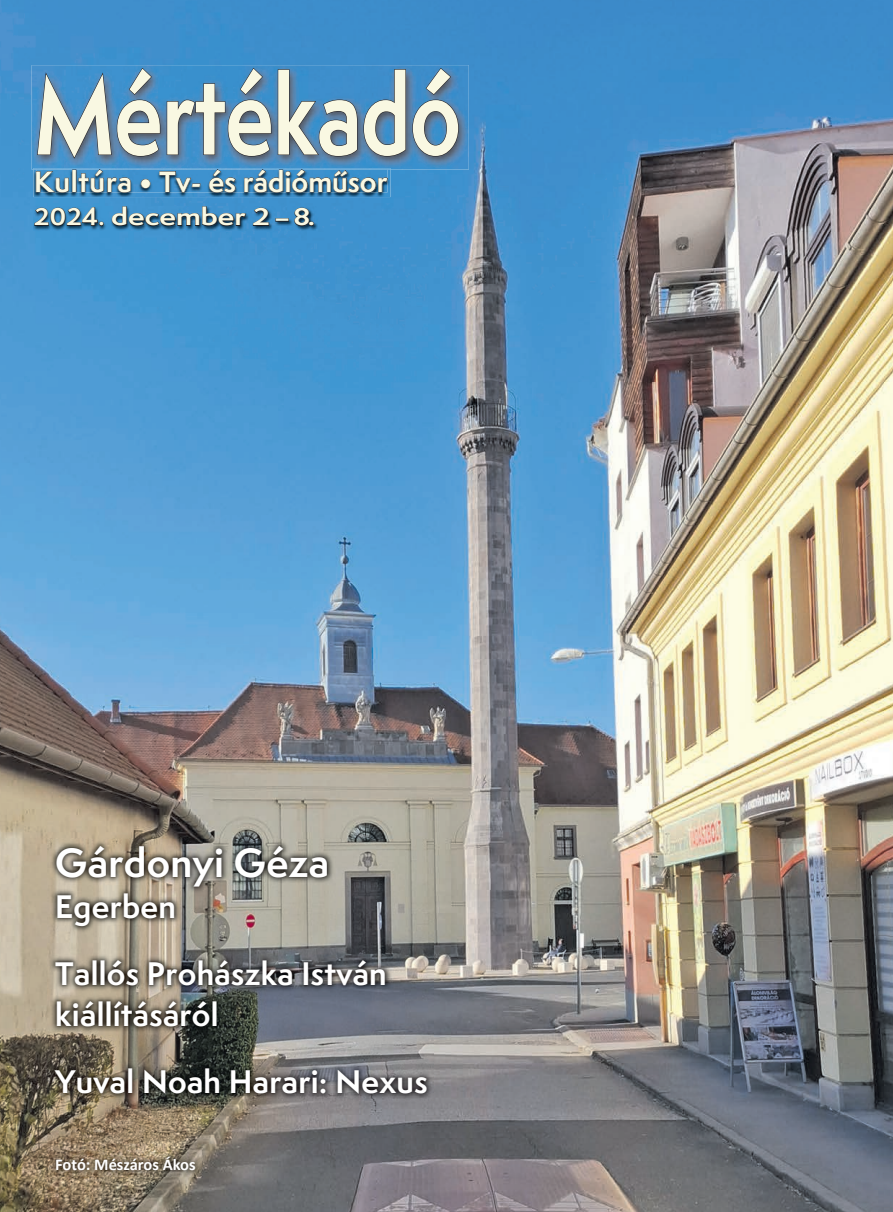
<style>
.page{position:relative;width:893px;height:1212px;background:#fff}
.page>*{position:absolute;margin:0;border:0;box-sizing:border-box;transform-origin:0 0}
.t1{font:700 103.5px "Semplicita Pro";letter-spacing:-.005em;color:#f9f8e2;scale:.79 1}
.t2{font:700 37.5px "Semplicita Pro";letter-spacing:.01em;color:#fff}
.t3{font:700 30px/40.5px "Semplicita Pro";letter-spacing:.01em;color:#fff}
.t4{font:700 27px "Semplicita Pro";letter-spacing:.015em;color:#f9f8e2}
.t5{font:700 22.5px "Semplicita Pro";color:#f9f8e2;scale:1.1 1}
.t6{font:700 16.5px "Calibri";color:#fff}
</style>
<div class="page">
<img style="left:0;top:0;width:893px;height:1212px">
<img style="left:33px;top:170px;width:357px;height:27px">
<svg style="left:36px;top:170px;width:352px;height:23px;background:#336a91"></svg>
<img style="left:33px;top:207px;width:285px;height:23px">
<svg style="left:34px;top:207px;width:70px;height:20px"></svg>
<svg style="left:111px;top:206px;width:136px;height:20px;background:#2c6086"></svg>
<svg style="left:253px;top:207px;width:16px;height:19px"></svg>
<div style="left:275px;top:218px;width:14px;height:4px;border:1px solid #231f20"></div>
<svg style="left:294px;top:207px;width:20px;height:20px"></svg>
<img style="left:48px;top:840px;width:385px;height:260px">
<img style="left:50px;top:1150px;width:152px;height:27px">
<img style="left:32px;top:65px;width:437px;height:105px">
<img style="left:72px;top:169px;width:230px;height:2px">
<svg style="left:37px;top:67px;width:369px;height:93px;background:#4b7599"></svg>
<svg style="left:412px;top:67px;width:47px;height:90px;background:#4b7396"></svg>
<h1 class="t1" style="left:34px;top:38px;width:542px">Mértékadó</h1>
<p class="t4" style="left:89px;top:162px;width:17px">ú</p>
<p class="t4" style="left:208px;top:162px;width:102px">éáó</p>
<p class="t4" style="left:34px;top:162px;width:355px">Kult ra • Tv- s r di műsor</p>
<p class="t5" style="left:34px;top:200px;width:257px">2024. december 2 − 8.</p>
<p class="t2" style="left:55px;top:835px;width:275px">Gárdonyi Géza</p>
<p class="t3" style="left:55px;top:886px;width:122px">Egerben</p>
<p class="t3" style="left:55px;top:953px;width:333px">Tallós Prohászka István kiállításáról</p>
<p class="t3" style="left:55px;top:1061px;width:374px">Yuval Noah Harari: Nexus</p>
<p class="t6" style="left:55px;top:1153px;width:142px">Fotó: Mészáros Ákos</p>
</div>
